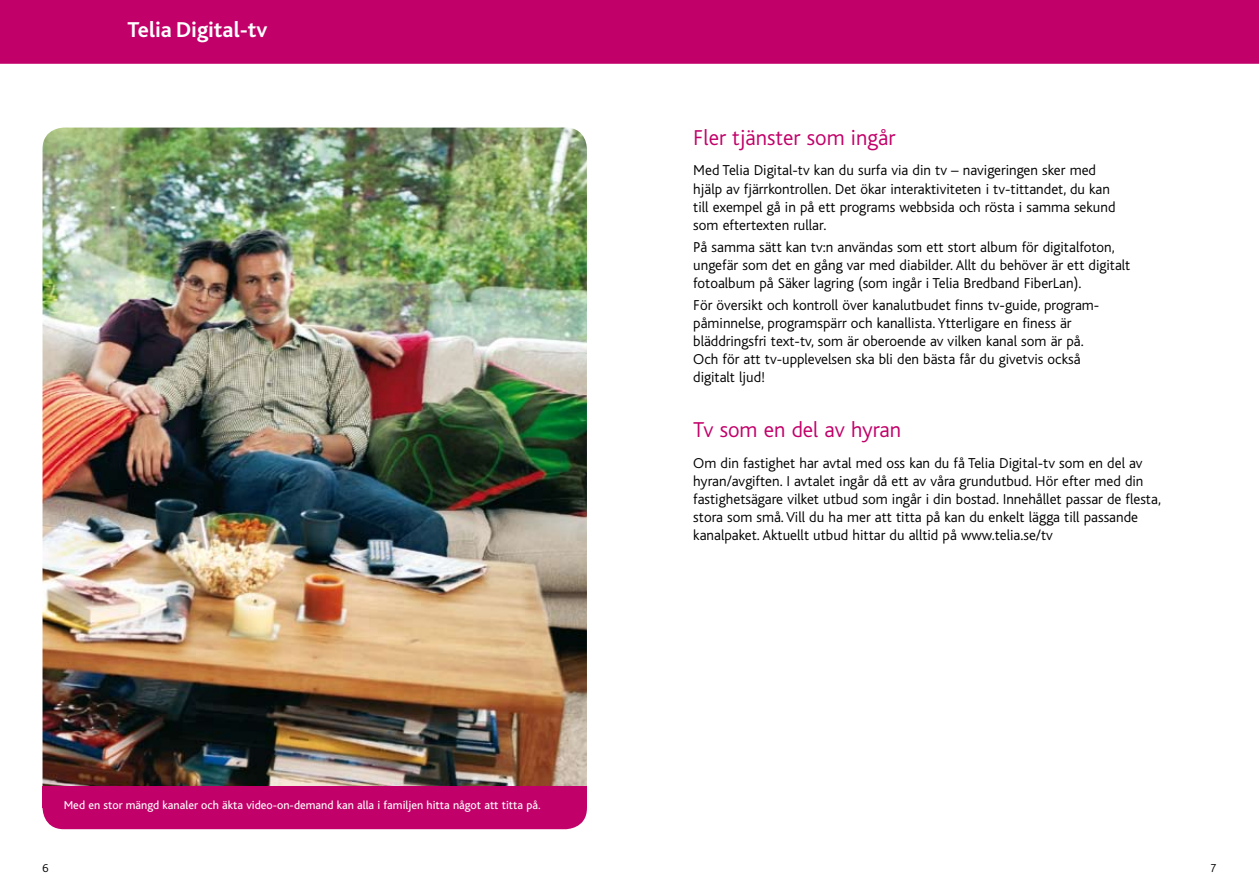
<style>
.page{position:relative;width:1259px;height:893px;background:#fff}
.page>*{position:absolute;margin:0;border:0;box-sizing:border-box;transform-origin:0 0}
.t1{font:300 22.5px "Telia Bliss";color:#c20069}
.t2{font:700 22.5px "Telia Bliss";color:#fff}
.t3{font:300 15px/18px "Telia Bliss";color:#000}
.t4{font:12px "Telia Bliss";color:#fff}
.t5{font:300 12px "Telia Bliss";color:#000}
</style>
<div class="page">
<img style="left:43px;top:128px;width:544px;height:659px">
<div style="left:43px;top:787px;width:544px;height:42px;background:#c20069;border-radius:21px"></div>
<svg style="left:43px;top:787px;width:544px;height:16px"></svg>
<div style="left:0;top:0;width:1259px;height:64px;background:#c20069"></div>
<h1 class="t2" style="left:128px;top:17px;width:141px">Telia Digital-tv</h1>
<p class="t4" style="left:64px;top:798px;width:478px">Med en stor mängd kanaler och äkta video-on-demand kan alla i familjen hitta något att titta på.</p>
<h1 class="t1" style="left:693px;top:124px;width:204px">Fler tjänster som ingår</h1>
<p class="t3" style="left:693px;top:161px;width:424px">Med Telia Digital-tv kan du surfa via din tv – navigeringen sker med hjälp av fjärrkontrollen. Det ökar interaktiviteten i tv-tittandet, du kan till exempel gå in på ett programs webbsida och rösta i samma sekund som eftertexten rullar.</p>
<p class="t3" style="left:693px;top:238px;width:438px">På samma sätt kan tv:n användas som ett stort album för digitalfoton, ungefär som det en gång var med diabilder. Allt du behöver är ett digitalt fotoalbum på Säker lagring (som ingår i Telia Bredband FiberLan).</p>
<p class="t3" style="left:693px;top:296px;width:407px">För översikt och kontroll över kanalutbudet finns tv-guide, program&shy;påminnelse, programspärr och kanallista. Ytterligare en finess är bläddringsfri text-tv, som är oberoende av vilken kanal som är på.<br>Och för att tv-upplevelsen ska bli den bästa får du givetvis också digitalt ljud!</p>
<h1 class="t1" style="left:693px;top:417px;width:209px">Tv som en del av hyran</h1>
<p class="t3" style="left:693px;top:454px;width:469px">Om din fastighet har avtal med oss kan du få Telia Digital-tv som en del av hyran/avgiften. I avtalet ingår då ett av våra grundutbud. Hör efter med din fastighetsägare vilket utbud som ingår i din bostad. Innehållet passar de flesta, stora som små. Vill du ha mer att titta på kan du enkelt lägga till passande kanalpaket. Aktuellt utbud hittar du alltid på www.telia.se/tv</p>
<p class="t5" style="left:43px;top:861px;width:8px">6</p>
<p class="t5" style="left:1210px;top:861px;width:8px">7</p>
</div>
